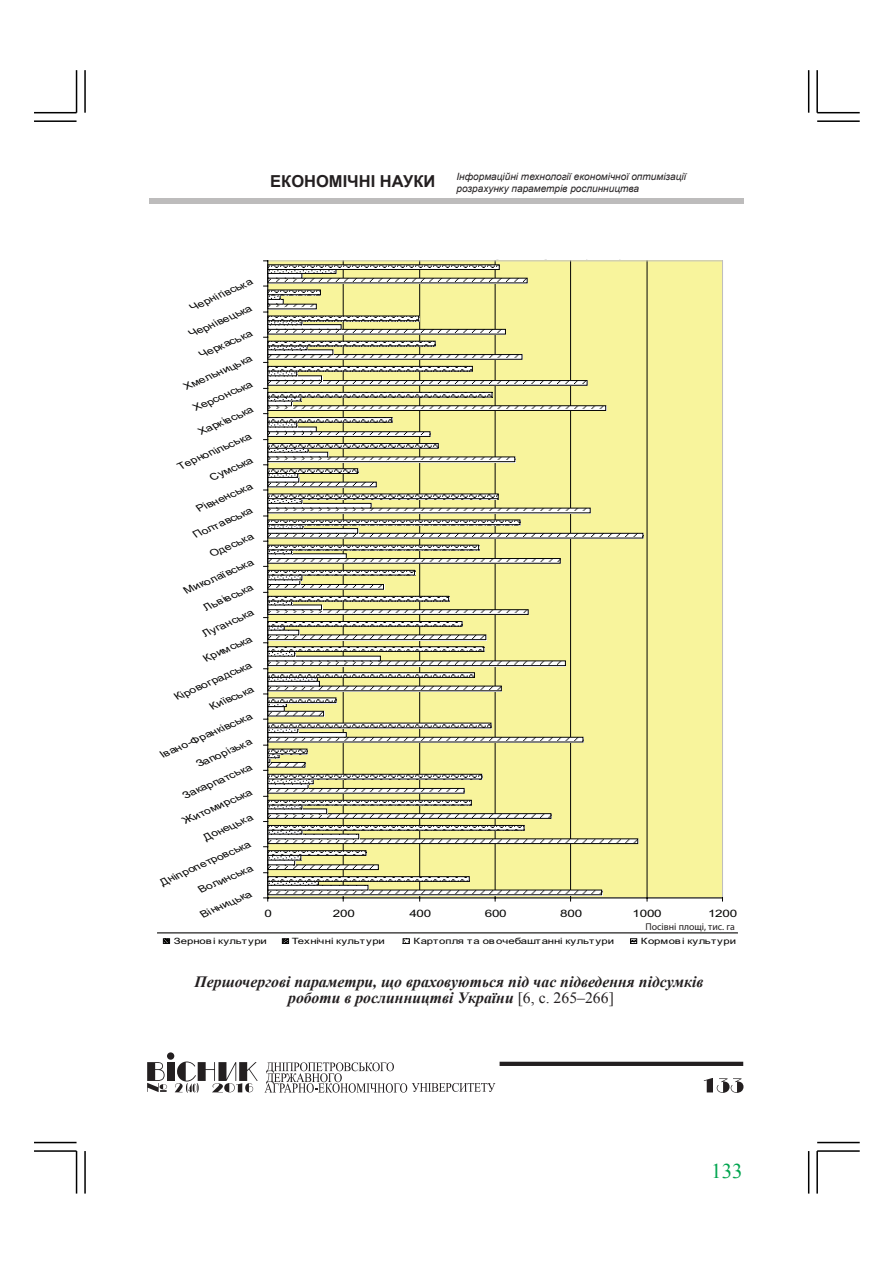
<style>
.page{position:relative;width:893px;height:1263px;background:#fff}
.page>*{position:absolute;margin:0;border:0;box-sizing:border-box;transform-origin:0 0}
.t1{font:21px "Times New Roman";color:#00a54f}
.t2{font:700 16.5px "Arial";color:#231f20}
.заголовка_таблиц{font:italic 700 15.75px "Times New Roman";color:#231f20}
.t3{font:10.2px "Arial";letter-spacing:-.015em;color:#050504;scale:1.31 1}
.t4{font:italic 10.05px "Arial";color:#050504;scale:1.17 1}
.t5{font:italic 10.05px "Arial";color:#231f20}
.t6{font:9.9px "Myriad Pro";color:#231f20}
.t7{font:8.7px "Arial";letter-spacing:.005em;color:#050504;scale:1.31 1}
.t8{font:8.7px "Arial";letter-spacing:.025em;color:#050504;scale:1.31 1}
.s1{font-weight:400;font-style:normal}
</style>
<div class="page">
<hr style="left:84px;top:70px;width:2px;height:43px;background:#000">
<hr style="left:76px;top:70px;width:1px;height:43px;background:#000">
<hr style="left:34px;top:120px;width:43px;height:2px;background:#000">
<hr style="left:34px;top:112px;width:43px;height:1px;background:#000">
<hr style="left:817px;top:120px;width:43px;height:2px;background:#000">
<hr style="left:817px;top:112px;width:43px;height:1px;background:#000">
<hr style="left:808px;top:70px;width:1px;height:43px;background:#000">
<hr style="left:816px;top:70px;width:2px;height:43px;background:#000">
<hr style="left:808px;top:1151px;width:1px;height:42px;background:#000">
<hr style="left:816px;top:1151px;width:2px;height:42px;background:#000">
<hr style="left:817px;top:1142px;width:43px;height:1px;background:#000">
<hr style="left:817px;top:1150px;width:43px;height:2px;background:#000">
<hr style="left:34px;top:1142px;width:43px;height:1px;background:#000">
<hr style="left:34px;top:1150px;width:43px;height:2px;background:#000">
<hr style="left:84px;top:1151px;width:2px;height:42px;background:#000">
<hr style="left:76px;top:1151px;width:1px;height:42px;background:#000">
<div style="left:149px;top:198px;width:594px;height:5px;background:#bdbcbc"></div>
<hr style="left:500px;top:1062px;width:243px;height:4px;background:#231f20">
<div style="left:167px;top:1062px;width:8px;height:19px;background:#231f20"></div>
<div style="left:167px;top:1052px;width:7px;height:8px;background:#231f20;border-radius:50%"></div>
<svg style="left:147px;top:1062px;width:20px;height:30px"></svg>
<svg style="left:264px;top:1062px;width:231px;height:31px"></svg>
<svg style="left:175px;top:1061px;width:83px;height:32px"></svg>
<svg style="left:704px;top:1078px;width:39px;height:15px"></svg>
<svg style="left:157px;top:259px;width:580px;height:685px"></svg>
<svg style="left:163px;top:938px;width:7px;height:5px"></svg>
<svg style="left:282px;top:939px;width:7px;height:5px"></svg>
<svg style="left:630px;top:940px;width:7px;height:3px"></svg>
<hr style="left:157px;top:933px;width:580px;height:1px;background:#050504">
<h2 class="t2" style="left:270px;top:171px;width:167px">ЕКОНОМІЧНІ НАУКИ</h2>
<p class="t5" style="left:456px;top:169px;width:231px">Інформаційні технології економічної оптимізації</p>
<p class="t5" style="left:456px;top:182px;width:184px">розрахунку параметрів рослинництва</p>
<p class="t4" style="left:189px;top:302px;width:59px;rotate:-24deg">Чернігівська</p>
<p class="t4" style="left:188px;top:328px;width:59px;rotate:-24deg">Чернівецька</p>
<p class="t4" style="left:198px;top:349px;width:50px;rotate:-24deg">Черкаська</p>
<p class="t4" style="left:183px;top:381px;width:64px;rotate:-24deg">Хмельницька</p>
<p class="t4" style="left:192px;top:402px;width:56px;rotate:-24deg">Херсонська</p>
<p class="t4" style="left:197px;top:426px;width:51px;rotate:-24deg">Харківська</p>
<p class="t4" style="left:176px;top:461px;width:69px;rotate:-24deg">Тернопільська</p>
<p class="t4" style="left:208px;top:472px;width:41px;rotate:-24deg">Сумська</p>
<p class="t4" style="left:195px;top:503px;width:53px;rotate:-24deg">Рівненська</p>
<p class="t4" style="left:192px;top:529px;width:56px;rotate:-24deg">Полтавська</p>
<p class="t4" style="left:208px;top:548px;width:41px;rotate:-24deg">Одеська</p>
<p class="t4" style="left:183px;top:585px;width:66px;rotate:-24deg">Миколаївська</p>
<p class="t4" style="left:202px;top:601px;width:46px;rotate:-24deg">Львівська</p>
<p class="t4" style="left:201px;top:627px;width:48px;rotate:-24deg">Луганська</p>
<p class="t4" style="left:202px;top:653px;width:46px;rotate:-24deg">Кримська</p>
<p class="t4" style="left:173px;top:691px;width:72px;rotate:-24deg">Кіровоградська</p>
<p class="t4" style="left:208px;top:701px;width:41px;rotate:-24deg">Київська</p>
<p class="t4" style="left:159px;top:749px;width:86px;rotate:-24deg">Івано-Франківська</p>
<p class="t4" style="left:195px;top:758px;width:52px;rotate:-24deg">Запорізька</p>
<p class="t4" style="left:182px;top:790px;width:65px;rotate:-24deg">Закарпатська</p>
<p class="t4" style="left:182px;top:815px;width:65px;rotate:-24deg">Житомирська</p>
<p class="t4" style="left:202px;top:831px;width:46px;rotate:-24deg">Донецька</p>
<p class="t4" style="left:159px;top:876px;width:85px;rotate:-24deg">Дніпропетровська</p>
<p class="t4" style="left:197px;top:884px;width:51px;rotate:-24deg">Волинська</p>
<p class="t4" style="left:199px;top:909px;width:48px;rotate:-24deg">Вінницька</p>
<p class="t3" style="left:265px;top:906px;width:7px">0</p>
<p class="t3" style="left:333px;top:906px;width:18px">200</p>
<p class="t3" style="left:409px;top:906px;width:18px">400</p>
<p class="t3" style="left:485px;top:906px;width:18px">600</p>
<p class="t3" style="left:560px;top:906px;width:18px">800</p>
<p class="t3" style="left:633px;top:906px;width:24px">1000</p>
<p class="t3" style="left:708px;top:906px;width:24px">1200</p>
<p class="t6" style="left:645px;top:920px;width:91px">Посівні площі, тис. га</p>
<p class="t7" style="left:174px;top:935px;width:73px">Зернові культури</p>
<p class="t7" style="left:292px;top:935px;width:73px">Технічні культури</p>
<p class="t7" style="left:413px;top:935px;width:155px">Картопля та овочебаштанні культури</p>
<p class="t8" style="left:641px;top:935px;width:74px">Кормові культури</p>
<p class="заголовка_таблиц" style="left:195px;top:971px;width:510px">Першочергові параметри, що враховуються під час підведення підсумків</p>
<p class="заголовка_таблиц" style="left:288px;top:987px;width:327px">роботи в рослинництві України <span class="s1">[6, c. 265–266]</span></p>
<h1 class="t1" style="left:711px;top:1157px;width:33px">133</h1>
</div>
